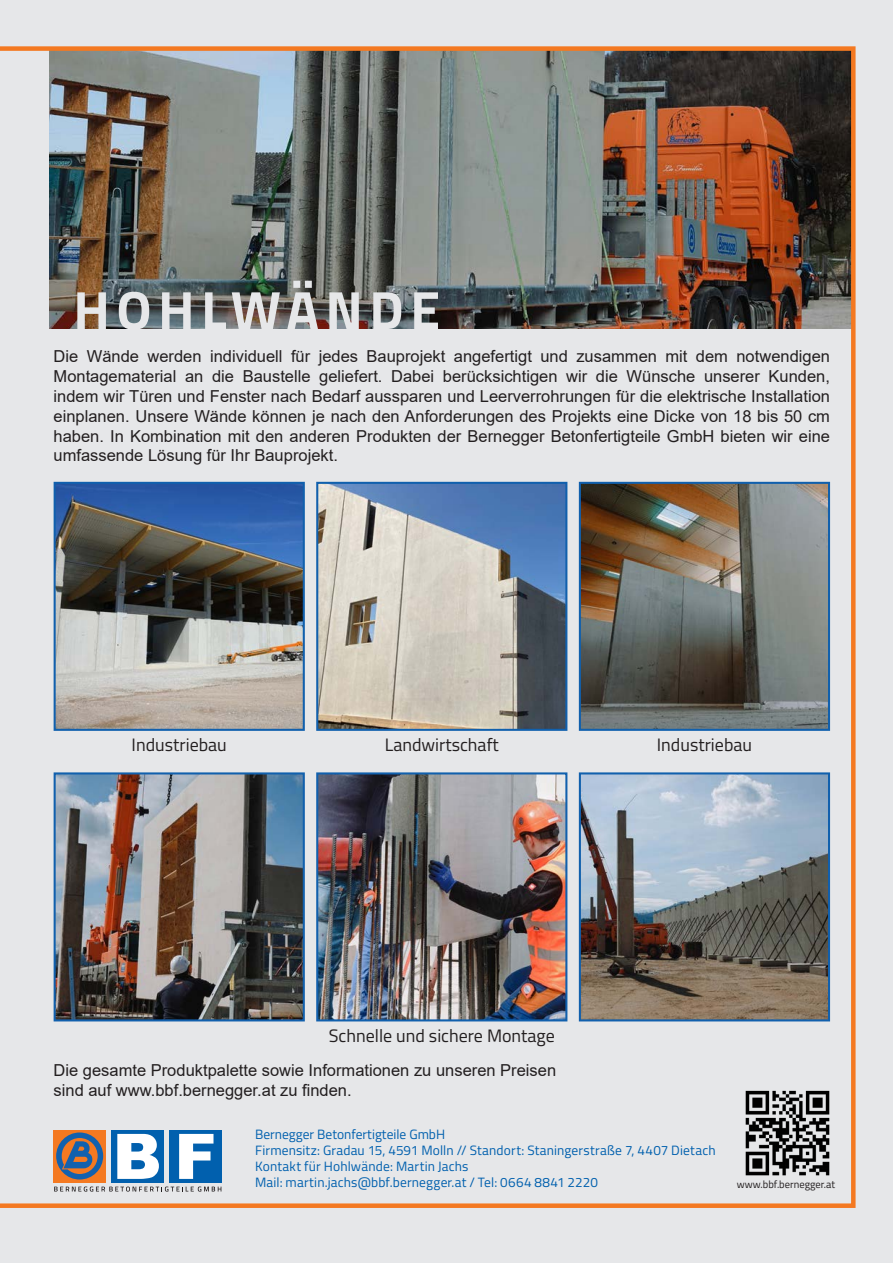
<style>
.page{position:relative;width:893px;height:1263px;background:#e6e7e9}
.page>*{position:absolute;margin:0;border:0;box-sizing:border-box;transform-origin:0 0}
.t1{font:700 54px "Titillium Web";letter-spacing:.12em;color:#e6e7e9}
.t2{font:18px "Titillium Web";color:#231f20}
.t3{font:16.5px/19.8px "Arial";color:#231f20;text-align:justify}
.t4{font:13.5px/16.2px "Titillium Web";letter-spacing:.01em;color:#0160ae}
.t5{font:10.5px "Titillium Web";color:#231f20}
</style>
<div class="page">
<img style="left:0;top:46px;width:855px;height:1162px">
<p class="t1" style="left:73px;top:269px;width:368px">HOHLWÄNDE</p>
<p class="t3" style="left:54px;top:347px;width:778px">Die Wände werden individuell für jedes Bauprojekt angefertigt und zusammen mit dem notwendigen Montagematerial an die Baustelle geliefert. Dabei berücksichtigen wir die Wünsche unserer Kunden, indem wir Türen und Fenster nach Bedarf aussparen und Leerverrohrungen für die elektrische Installation einplanen. Unsere Wände können je nach den Anforderungen des Projekts eine Dicke von 18 bis 50 cm haben. In Kombination mit den anderen Produkten der Bernegger Betonfertigteile GmbH bieten wir eine umfassende Lösung für Ihr Bauprojekt.</p>
<p class="t2" style="left:132px;top:732px;width:97px">Industriebau</p>
<p class="t2" style="left:385px;top:732px;width:116px">Landwirtschaft</p>
<p class="t2" style="left:657px;top:732px;width:97px">Industriebau</p>
<p class="t2" style="left:329px;top:1022px;width:227px">Schnelle und sichere Montage</p>
<p class="t3" style="left:54px;top:1060px;width:504px">Die gesamte Produktpalette sowie Informationen zu unseren Preisen</p>
<p class="t3" style="left:54px;top:1080px;width:300px">sind auf www.bbf.bernegger.at zu finden.</p>
<p class="t4" style="left:255px;top:1125px;width:462px">Bernegger Betonfertigteile GmbH<br>Firmensitz: Gradau 15, 4591 Molln // Standort: Staningerstraße 7, 4407 Dietach</p>
<p class="t4" style="left:255px;top:1157px;width:344px">Kontakt für Hohlwände: Martin Jachs<br>Mail: martin.jachs@bbf.bernegger.at / Tel: 0664 8841 2220</p>
<p class="t5" style="left:737px;top:1177px;width:100px">www.bbf.bernegger.at</p>
</div>
